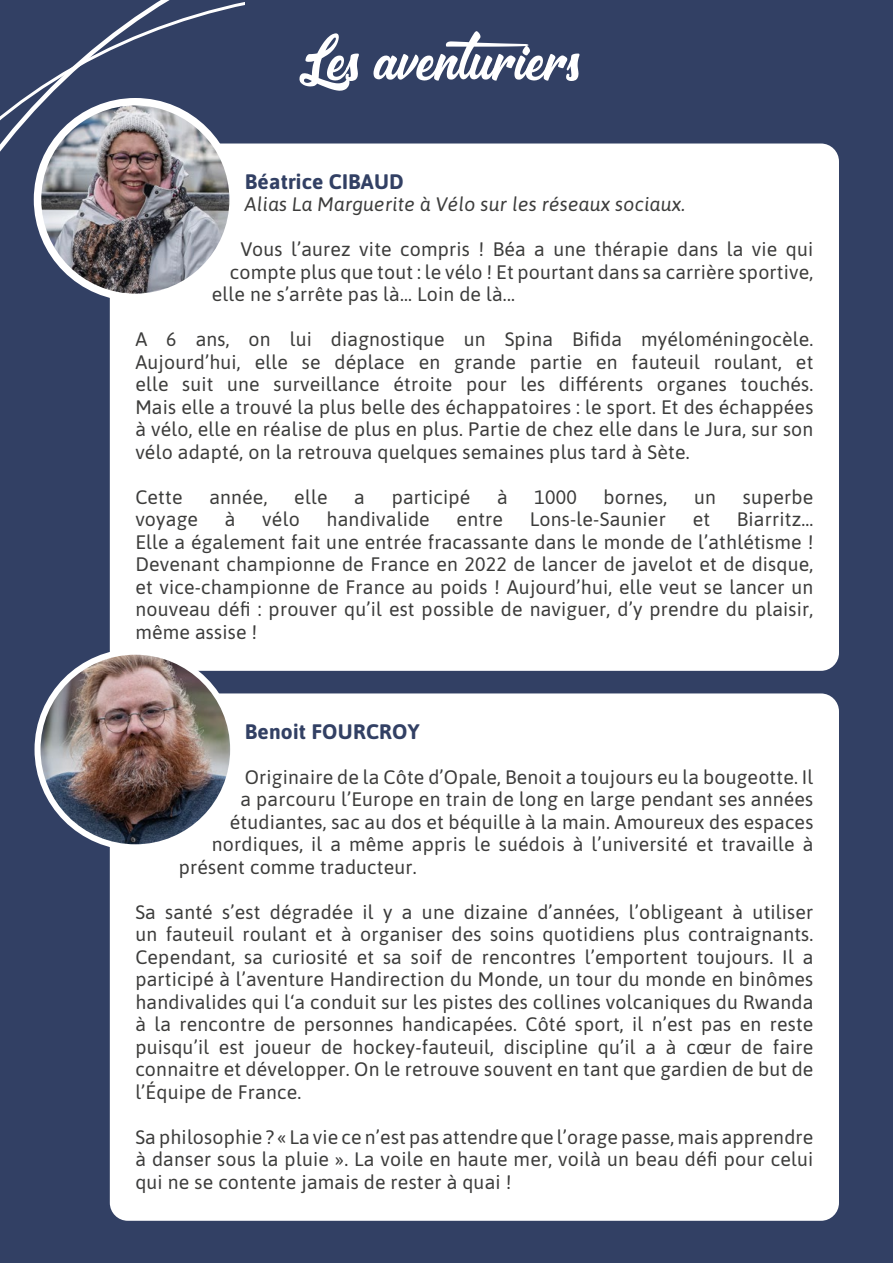
<style>
.page{position:relative;width:893px;height:1263px;background:#fff}
.page>*{position:absolute;margin:0;border:0;box-sizing:border-box;transform-origin:0 0}
.t1{font:54px "&Matchmaker";color:#fff}
.t2{font:700 21px "Asap";letter-spacing:.01em;color:#324064}
.t3{font:19.5px/22.5px "Asap";letter-spacing:.01em;color:#3c3c3b;text-align:justify}
.t4{font:italic 19.5px "Asap";letter-spacing:.01em;color:#3c3c3b}
</style>
<div class="page">
<div style="left:0;top:0;width:245px;height:784px;background:#324064"></div>
<div style="left:245px;top:0;width:648px;height:1263px;background:#324064"></div>
<div style="left:0;top:784px;width:749px;height:479px;background:#324064"></div>
<div style="left:110px;top:144px;width:729px;height:527px;background:#fff;border-radius:18px"></div>
<div style="left:110px;top:693px;width:729px;height:528px;background:#fff;border-radius:18px"></div>
<img style="left:38px;top:102px;width:195px;height:195px;border-radius:98px">
<div style="left:34px;top:98px;width:203px;height:203px;border:8px solid #fff;border-radius:50%"></div>
<img style="left:38px;top:652px;width:195px;height:195px;border-radius:98px">
<div style="left:35px;top:649px;width:201px;height:201px;border:6px solid #fff;border-radius:50%"></div>
<h1 class="t1" style="left:299px;top:23px;width:284px">Les aventuriers</h1>
<p class="t2" style="left:245px;top:166px;width:160px">Béatrice CIBAUD</p>
<p class="t4" style="left:245px;top:191px;width:442px">Alias La Marguerite à Vélo sur les réseaux sociaux.</p>
<p class="t3" style="left:240px;top:237px;width:574px">Vous l’aurez vite compris ! Béa a une thérapie dans la vie qui</p>
<p class="t3" style="left:230px;top:260px;width:585px">compte plus que tout : le vélo ! Et pourtant dans sa carrière sportive,</p>
<p class="t3" style="left:212px;top:282px;width:305px">elle ne s’arrête pas là... Loin de là...</p>
<p class="t3" style="left:135px;top:327px;width:680px">A 6 ans, on lui diagnostique un Spina Bifida myéloméningocèle.<br>Aujourd’hui, elle se déplace en grande partie en fauteuil roulant, et elle suit une surveillance étroite pour les différents organes touchés.<br>Mais elle a trouvé la plus belle des échappatoires : le sport. Et des échappées à vélo, elle en réalise de plus en plus. Partie de chez elle dans le Jura, sur son vélo adapté, on la retrouva quelques semaines plus tard à Sète.</p>
<p class="t3" style="left:135px;top:485px;width:49px">Cette</p>
<p class="t3" style="left:209px;top:485px;width:60px">année,</p>
<p class="t3" style="left:294px;top:485px;width:35px">elle</p>
<p class="t3" style="left:354px;top:485px;width:12px">a</p>
<p class="t3" style="left:392px;top:485px;width:80px">participé</p>
<p class="t3" style="left:497px;top:485px;width:12px">à</p>
<p class="t3" style="left:534px;top:485px;width:44px">1000</p>
<p class="t3" style="left:604px;top:485px;width:65px">bornes,</p>
<p class="t3" style="left:694px;top:485px;width:23px">un</p>
<p class="t3" style="left:743px;top:485px;width:72px">superbe</p>
<p class="t3" style="left:135px;top:507px;width:64px">voyage</p>
<p class="t3" style="left:225px;top:507px;width:12px">à</p>
<p class="t3" style="left:262px;top:507px;width:39px">vélo</p>
<p class="t3" style="left:327px;top:507px;width:105px">handivalide</p>
<p class="t3" style="left:457px;top:507px;width:48px">entre</p>
<p class="t3" style="left:530px;top:507px;width:137px">Lons-le-Saunier</p>
<p class="t3" style="left:693px;top:507px;width:19px">et</p>
<p class="t3" style="left:135px;top:507px;width:680px;text-indent:601px">Biarritz...<br>Elle a également fait une entrée fracassante dans le monde de l’athlétisme !<br>Devenant championne de France en 2022 de lancer de javelot et de disque, et vice-championne de France au poids ! Aujourd’hui, elle veut se lancer un nouveau défi : prouver qu’il est possible de naviguer, d’y prendre du plaisir, même assise !</p>
<p class="t2" style="left:245px;top:716px;width:176px">Benoit FOURCROY</p>
<p class="t3" style="left:245px;top:764px;width:570px">Originaire de la Côte d’Opale, Benoit a toujours eu la bougeotte. Il</p>
<p class="t3" style="left:240px;top:787px;width:574px">a parcouru l’Europe en train de long en large pendant ses années</p>
<p class="t3" style="left:230px;top:809px;width:585px">étudiantes, sac au dos et béquille à la main. Amoureux des espaces</p>
<p class="t3" style="left:212px;top:832px;width:603px">nordiques, il a même appris le suédois à l’université et travaille à</p>
<p class="t3" style="left:179px;top:854px;width:239px">présent comme traducteur.</p>
<p class="t3" style="left:135px;top:899px;width:680px">Sa santé s’est dégradée il y a une dizaine d’années, l’obligeant à utiliser un fauteuil roulant et à organiser des soins quotidiens plus contraignants.<br>Cependant, sa curiosité et sa soif de rencontres l’emportent toujours. Il a participé à l’aventure Handirection du Monde, un tour du monde en binômes handivalides qui l‘a conduit sur les pistes des collines volcaniques du Rwanda à la rencontre de personnes handicapées. Côté sport, il n’est pas en reste puisqu’il est joueur de hockey-fauteuil, discipline qu’il a à cœur de faire connaitre et développer. On le retrouve souvent en tant que gardien de but de l’Équipe de France.</p>
<p class="t3" style="left:135px;top:1124px;width:680px">Sa philosophie ? « La vie ce n’est pas attendre que l’orage passe, mais apprendre à danser sous la pluie ». La voile en haute mer, voilà un beau défi pour celui qui ne se contente jamais de rester à quai !</p>
</div>
